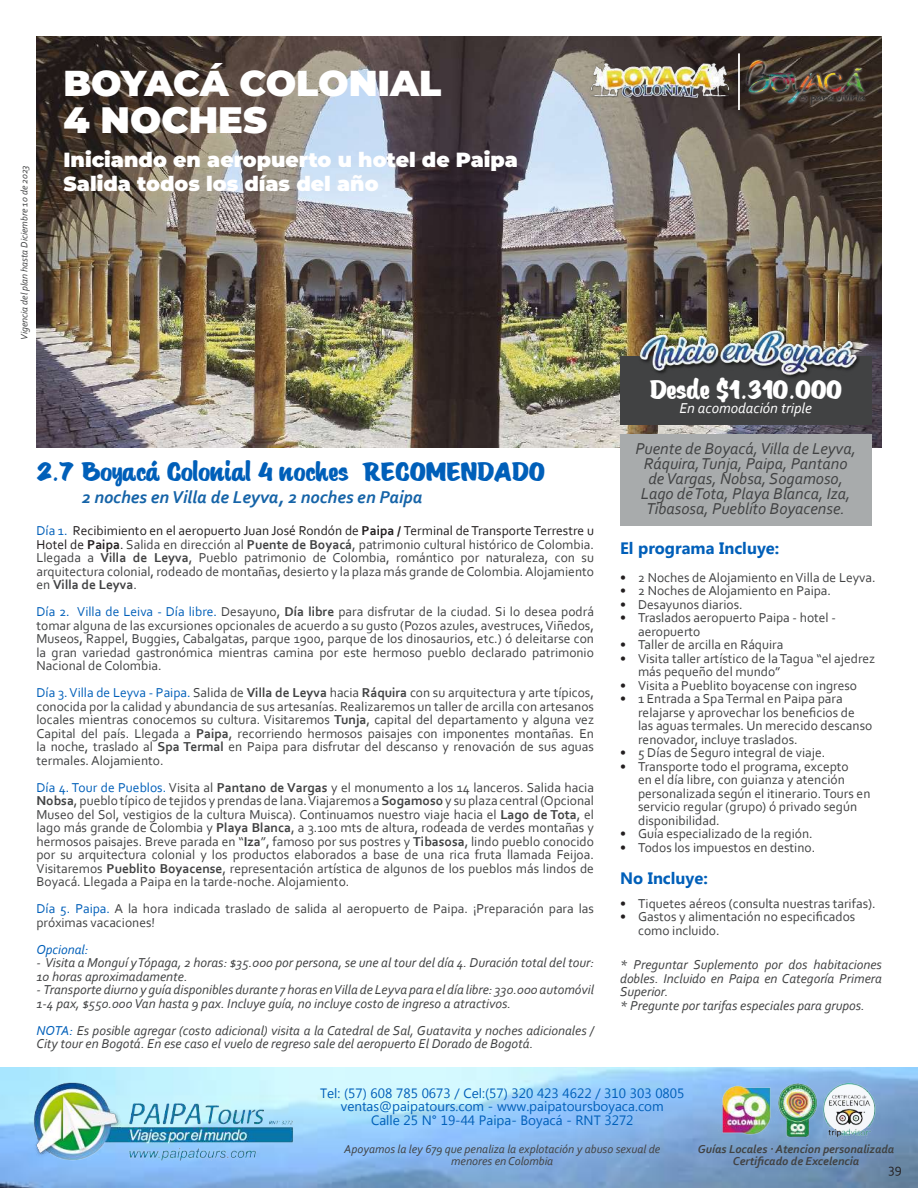
<style>
.page{position:relative;width:918px;height:1188px;background:#fff}
.page>*{position:absolute;margin:0;border:0;box-sizing:border-box;transform-origin:0 0}
.t1{font:900 36.75px "Montserrat";color:#fff}
.t2{font:900 36px "Montserrat";letter-spacing:-.005em;color:#fff}
.t3{font:27px "Saint Peter";color:#005fb9}
.t4{font:27px "Saint Peter";color:#fff}
.t5{font:900 20.55px "Montserrat";color:#fff}
.t6{font:italic 700 18px "Corbel";color:#1664a8}
.t7{font:italic 16.5px/15px "Corbel";color:#414243;text-align:center}
.t8{font:700 16.5px "Myanmar Text";color:#005fb9}
.t9{font:italic 15px "Corbel";color:#fff}
.t10{font:13.5px/13.5px "Corbel";color:#414243}
.t11{font:italic 13.5px/13.5px "Corbel";color:#414243}
.t12{font:13.5px/13.5px "Myanmar Text";color:#005fb9;text-align:center}
.t13{font:italic 13.5px "Corbel";color:#005fb9}
.t14{font:13.5px "Corbel";color:#231f20}
.t15{font:italic 12px/12px "Corbel";color:#414243;text-align:center}
.t16{font:italic 700 12px/12px "Corbel";color:#414243;text-align:center}
.t17{font:italic 9.75px "Corbel";color:#414243}
.s1{color:#005fb9}
.s2{color:#231f20}
.s3{font-weight:700;color:#231f20}
.s4{font-weight:700}
</style>
<div class="page">
<img style="left:0;top:1067px;width:918px;height:121px">
<img style="left:27px;top:1070px;width:277px;height:104px">
<img style="left:702px;top:1078px;width:193px;height:65px">
<img style="left:37px;top:36px;width:845px;height:411px">
<hr style="left:738px;top:53px;width:2px;height:57px;background:#fff">
<div style="left:745px;top:58px;width:122px;height:49px;background:#fff;opacity:.75"></div>
<img style="left:745px;top:58px;width:122px;height:47px">
<img style="left:588px;top:61px;width:144px;height:37px">
<div style="left:620px;top:434px;width:251px;height:91px;background:#a8abac"></div>
<div style="left:620px;top:356px;width:251px;height:68px;background:#414243"></div>
<img style="left:635px;top:325px;width:224px;height:53px">
<h2 class="t2" style="left:63px;top:56px;width:380px">BOYACÁ COLONIAL</h2>
<p class="t17" style="left:18px;top:340px;width:177px;rotate:-90deg">Vigencia del plan hasta Diciembre 10 de 2023</p>
<h1 class="t1" style="left:63px;top:92px;width:205px">4 NOCHES</h1>
<h3 class="t5" style="left:63px;top:145px;width:456px">Iniciando en aeropuerto u hotel de Paipa</h3>
<h3 class="t5" style="left:63px;top:168px;width:317px">Salida todos los días del año</h3>
<h3 class="t3" style="left:37px;top:459px;width:509px">2.7 Boyacá Colonial 4 noches RECOMENDADO</h3>
<h3 class="t6" style="left:82px;top:486px;width:342px">2 noches en Villa de Leyva, 2 noches en Paipa</h3>
<p class="t10" style="left:36px;top:524px;width:559px;text-align:justify"><span class="s1">Día 1.</span> <span class="s2">Recibimiento en el aeropuerto Juan José Rondón de</span> <span class="s3">Paipa /</span> <span class="s2">Terminal de Transporte Terrestre u Hotel de</span> <span class="s3">Paipa</span><span class="s2">.</span> Salida en dirección al <span class="s4">Puente de Boyacá</span>, patrimonio cultural histórico de Colombia.<br>Llegada a <span class="s4">Villa de Leyva</span>, Pueblo patrimonio de Colombia, romántico por naturaleza, con su arquitectura colonial, rodeado de montañas, desierto y la plaza más grande de Colombia. Alojamiento en <span class="s4">Villa de Leyva</span>.</p>
<p class="t10" style="left:36px;top:605px;width:559px;text-align:justify"><span class="s1">Día 2. Villa de Leiva - Día libre.</span> Desayuno, <span class="s4">Día libre</span> para disfrutar de la ciudad. Si lo desea podrá tomar alguna de las excursiones opcionales de acuerdo a su gusto (Pozos azules, avestruces, Viñedos, Museos, Rappel, Buggies, Cabalgatas, parque 1900, parque de los dinosaurios, etc.) ó deleitarse con la gran variedad gastronómica mientras camina por este hermoso pueblo declarado patrimonio Nacional de Colombia.</p>
<p class="t10" style="left:36px;top:686px;width:559px;text-align:justify"><span class="s1">Día 3. Villa de Leyva - Paipa.</span> Salida de <span class="s4">Villa de Leyva</span> hacia <span class="s4">Ráquira</span> con su arquitectura y arte típicos, conocida por la calidad y abundancia de sus artesanías. Realizaremos un taller de arcilla con artesanos locales mientras conocemos su cultura. Visitaremos <span class="s4">Tunja</span>, capital del departamento y alguna vez Capital del país. Llegada a <span class="s4">Paipa</span>, recorriendo hermosos paisajes con imponentes montañas. En la noche, traslado al <span class="s4">Spa Termal</span> en Paipa para disfrutar del descanso y renovación de sus aguas termales. Alojamiento.</p>
<p class="t10" style="left:36px;top:780px;width:559px;text-align:justify"><span class="s1">Día 4. Tour de Pueblos.</span> Visita al <span class="s4">Pantano de Vargas</span> y el monumento a los 14 lanceros. Salida hacia <span class="s4">Nobsa</span>, pueblo típico de tejidos y prendas de lana. Viajaremos a <span class="s4">Sogamoso</span> y su plaza central (Opcional Museo del Sol, vestigios de la cultura Muisca). Continuamos nuestro viaje hacia el <span class="s4">Lago de Tota</span>, el lago más grande de Colombia y <span class="s4">Playa Blanca</span>, a 3.100 mts de altura, rodeada de verdes montañas y hermosos paisajes. Breve parada en “<span class="s4">Iza</span>”, famoso por sus postres y <span class="s4">Tibasosa</span>, lindo pueblo conocido por su arquitectura colonial y los productos elaborados a base de una rica fruta llamada Feijoa.<br>Visitaremos <span class="s4">Pueblito Boyacense</span>, representación artística de algunos de los pueblos más lindos de Boyacá. Llegada a Paipa en la tarde-noche. Alojamiento.</p>
<p class="t10" style="left:36px;top:902px;width:559px"><span class="s1">Día 5. Paipa.</span> A la hora indicada traslado de salida al aeropuerto de Paipa. ¡Preparación para las próximas vacaciones!</p>
<p class="t13" style="left:36px;top:941px;width:53px">Opcional:</p>
<p class="t11" style="left:36px;top:956px;width:559px">- Visita a Monguí y Tópaga, 2 horas: $35.000 por persona, se une al tour del día 4. Duración total del tour:<br>10 horas aproximadamente.</p>
<p class="t11" style="left:36px;top:983px;width:559px">- Transporte diurno y guía disponibles durante 7 horas en Villa de Leyva para el día libre: 330.000 automóvil<br>1-4 pax, $550.000 Van hasta 9 pax. Incluye guía, no incluye costo de ingreso a atractivos.</p>
<p class="t11" style="left:36px;top:1023px;width:559px"><span class="s1">NOTA:</span> Es posible agregar (costo adicional) visita a la Catedral de Sal, Guatavita y noches adicionales /<br>City tour en Bogotá. En ese caso el vuelo de regreso sale del aeropuerto El Dorado de Bogotá.</p>
<h3 class="t4" style="left:650px;top:377px;width:194px">Desde $1.310.000</h3>
<p class="t9" style="left:679px;top:398px;width:134px">En acomodación triple</p>
<p class="t7" style="left:635px;top:441px;width:222px">Puente de Boyacá, Villa de Leyva,<br>Ráquira, Tunja, Paipa, Pantano de Vargas, Nobsa, Sogamoso,<br>Lago de Tota, Playa Blanca, Iza,<br>Tibasosa, Pueblito Boyacense.</p>
<p class="t8" style="left:620px;top:538px;width:161px">El programa Incluye:</p>
<p class="t10" style="left:620px;top:570px;width:257px"><span class="s2">•</span> 2 Noches de Alojamiento en Villa de Leyva.</p>
<p class="t10" style="left:620px;top:584px;width:213px"><span class="s2">•</span> 2 Noches de Alojamiento en Paipa.</p>
<p class="t10" style="left:620px;top:597px;width:124px"><span class="s2">•</span> Desayunos diarios.</p>
<p class="t10" style="left:638px;top:611px;width:199px;text-indent:-18px"><span class="s2">•</span> Traslados aeropuerto Paipa - hotel - aeropuerto</p>
<p class="t10" style="left:620px;top:638px;width:165px"><span class="s2">•</span> Taller de arcilla en Ráquira</p>
<p class="t10" style="left:638px;top:651px;width:239px;text-indent:-18px"><span class="s2">•</span> Visita taller artístico de la Tagua “el ajedrez más pequeño del mundo”</p>
<p class="t10" style="left:620px;top:678px;width:239px"><span class="s2">•</span> Visita a Pueblito boyacense con ingreso</p>
<p class="t10" style="left:638px;top:692px;width:236px;text-indent:-18px"><span class="s2">•</span> 1 Entrada a Spa Termal en Paipa para relajarse y aprovechar los beneficios de las aguas termales. Un merecido descanso renovador, incluye traslados.</p>
<p class="t10" style="left:620px;top:746px;width:207px"><span class="s2">•</span> 5 Días de Seguro integral de viaje.</p>
<p class="t10" style="left:638px;top:759px;width:234px;text-indent:-18px"><span class="s2">•</span> Transporte todo el programa, excepto<br>en el día libre, con guianza y atención personalizada según el itinerario. Tours en servicio regular (grupo) ó privado según disponibilidad.</p>
<p class="t10" style="left:620px;top:827px;width:194px"><span class="s2">•</span> Guía especializado de la región.</p>
<p class="t10" style="left:620px;top:840px;width:197px"><span class="s2">•</span> Todos los impuestos en destino.</p>
<p class="t8" style="left:620px;top:869px;width:89px">No Incluye:</p>
<p class="t10" style="left:620px;top:896px;width:257px"><span class="s2">•</span> Tiquetes aéreos (consulta nuestras tarifas).</p>
<p class="t10" style="left:638px;top:909px;width:219px;text-indent:-18px"><span class="s2">•</span> Gastos y alimentación no especificados como incluido.</p>
<p class="t11" style="left:620px;top:958px;width:263px">* Preguntar Suplemento por dos habitaciones dobles. Incluido en Paipa en Categoría Primera Superior.<br>* Pregunte por tarifas especiales para grupos.</p>
<p class="t12" style="left:320px;top:1087px;width:366px">Tel: (57) 608 785 0673 / Cel:(57) 320 423 4622 / 310 303 0805 ventas@paipatours.com - www.paipatoursboyaca.com<br>Calle 25 N° 19-44 Paipa- Boyacá - RNT 3272</p>
<p class="t15" style="left:344px;top:1142px;width:318px">Apoyamos la ley 679 que penaliza la explotación y abuso sexual de menores en Colombia</p>
<p class="t16" style="left:698px;top:1142px;width:198px">Guías Locales · Atencion personalizada<br>Certificado de Excelencia</p>
<p class="t14" style="left:889px;top:1160px;width:15px">39</p>
</div>
